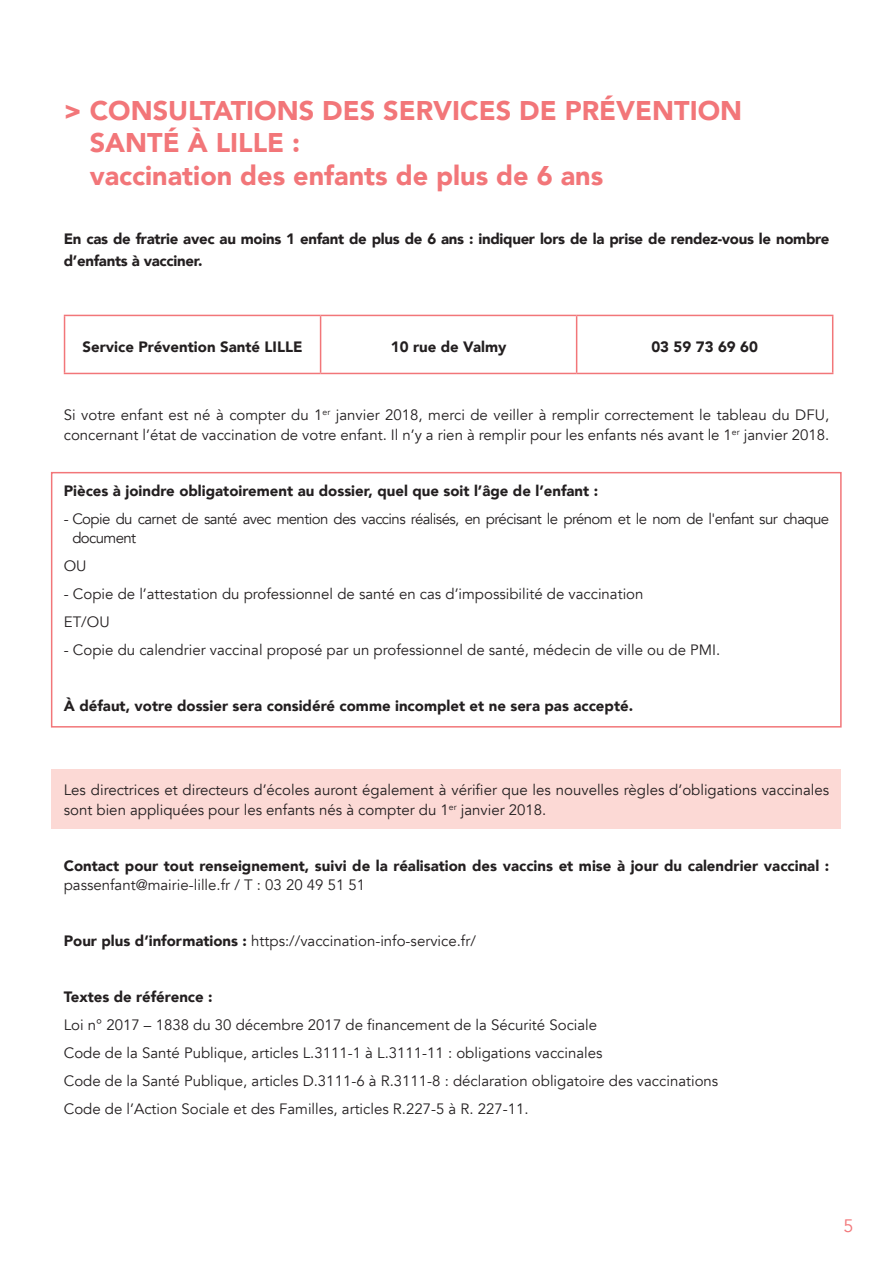
<style>
.page{position:relative;width:893px;height:1263px;background:#fff}
.page>*{position:absolute;margin:0;border:0;box-sizing:border-box;transform-origin:0 0}
.t1{font:900 27px/32.4px "Avenir";color:#f27679}
.t2{font:18px "Avenir";color:#f27679}
.TEXTE{font:15px/19.5px "Avenir";color:#231f20}
.TEXTE-2{font:900 15px/19.5px "Avenir";color:#231f20}
.TEXTE-3{font:900 15px/22.5px "Avenir";letter-spacing:-.02em;color:#231f20}
.TEXTE-4{font:15px/19.5px "Avenir";letter-spacing:-.04em;color:#231f20}
.s1{font-weight:400}
.s2{font-weight:900}
</style>
<div class="page">
<div style="left:52px;top:770px;width:789px;height:59px;background:#fcd9d5"></div>
<div style="left:51px;top:472px;width:791px;height:255px;border:2px solid #f27679"></div>
<hr style="left:64px;top:315px;width:257px;height:1px;background:#f27679">
<hr style="left:64px;top:316px;width:1px;height:57px;background:#f27679">
<hr style="left:321px;top:315px;width:256px;height:1px;background:#f27679">
<hr style="left:320px;top:316px;width:1px;height:57px;background:#f27679">
<hr style="left:577px;top:315px;width:256px;height:1px;background:#f27679">
<hr style="left:576px;top:316px;width:1px;height:57px;background:#f27679">
<hr style="left:832px;top:316px;width:1px;height:57px;background:#f27679">
<hr style="left:64px;top:373px;width:257px;height:1px;background:#f27679">
<hr style="left:321px;top:373px;width:256px;height:1px;background:#f27679">
<hr style="left:577px;top:373px;width:256px;height:1px;background:#f27679">
<p class="t1" style="left:90px;top:93px;width:654px;text-indent:-26px">&gt; CONSULTATIONS DES SERVICES DE PRÉVENTION<br>SANTÉ À LILLE :<br>vaccination des enfants de plus de 6 ans</p>
<p class="TEXTE-3" style="left:64px;top:227px;width:767px">En cas de fratrie avec au moins 1 enfant de plus de 6 ans : indiquer lors de la prise de rendez-vous le nombre d’enfants à vacciner.</p>
<p class="TEXTE-2" style="left:83px;top:337px;width:221px">Service Prévention Santé LILLE</p>
<p class="TEXTE-2" style="left:391px;top:337px;width:117px">10 rue de Valmy</p>
<p class="TEXTE-2" style="left:651px;top:337px;width:108px">03 59 73 69 60</p>
<p class="TEXTE" style="left:64px;top:405px;width:767px">Si votre enfant est né à compter du 1<sup>er</sup> janvier 2018, merci de veiller à remplir correctement le tableau du DFU, concernant l’état de vaccination de votre enfant. Il n’y a rien à remplir pour les enfants nés avant le 1<sup>er</sup> janvier 2018.</p>
<p class="TEXTE-2" style="left:64px;top:480px;width:536px">Pièces à joindre obligatoirement au dossier, quel que soit l’âge de l’enfant :</p>
<p class="TEXTE-4" style="left:72px;top:509px;width:758px;text-indent:-9px">- Copie du carnet de santé avec mention des vaccins réalisés, en précisant le prénom et le nom de l'enfant sur chaque document</p>
<p class="TEXTE" style="left:64px;top:556px;width:24px">OU</p>
<p class="TEXTE" style="left:64px;top:584px;width:581px">- Copie de l’attestation du professionnel de santé en cas d’impossibilité de vaccination</p>
<p class="TEXTE" style="left:64px;top:612px;width:47px">ET/OU</p>
<p class="TEXTE" style="left:64px;top:640px;width:658px">- Copie du calendrier vaccinal proposé par un professionnel de santé, médecin de ville ou de PMI.</p>
<p class="TEXTE-2" style="left:64px;top:696px;width:571px">À défaut, votre dossier sera considéré comme incomplet et ne sera pas accepté.</p>
<p class="TEXTE" style="left:64px;top:780px;width:767px">Les directrices et directeurs d’écoles auront également à vérifier que les nouvelles règles d’obligations vaccinales sont bien appliquées pour les enfants nés à compter du 1<sup>er</sup> janvier 2018.</p>
<p class="TEXTE-2" style="left:64px;top:855px;width:767px">Contact pour tout renseignement, suivi de la réalisation des vaccins et mise à jour du calendrier vaccinal : <span class="s1">passenfant@mairie-lille.fr / T : 03 20 49 51 51</span></p>
<p class="TEXTE" style="left:64px;top:931px;width:414px"><span class="s2">Pour plus d’informations :</span> https://vaccination-info-service.fr/</p>
<p class="TEXTE-2" style="left:64px;top:987px;width:150px">Textes de référence :</p>
<p class="TEXTE" style="left:64px;top:1015px;width:535px">Loi n° 2017 – 1838 du 30 décembre 2017 de financement de la Sécurité Sociale</p>
<p class="TEXTE" style="left:64px;top:1043px;width:540px">Code de la Santé Publique, articles L.3111-1 à L.3111-11 : obligations vaccinales</p>
<p class="TEXTE" style="left:64px;top:1071px;width:656px">Code de la Santé Publique, articles D.3111-6 à R.3111-8 : déclaration obligatoire des vaccinations</p>
<p class="TEXTE" style="left:64px;top:1099px;width:466px">Code de l’Action Sociale et des Familles, articles R.227-5 à R. 227-11.</p>
<p class="t2" style="left:843px;top:1215px;width:12px">5</p>
</div>
